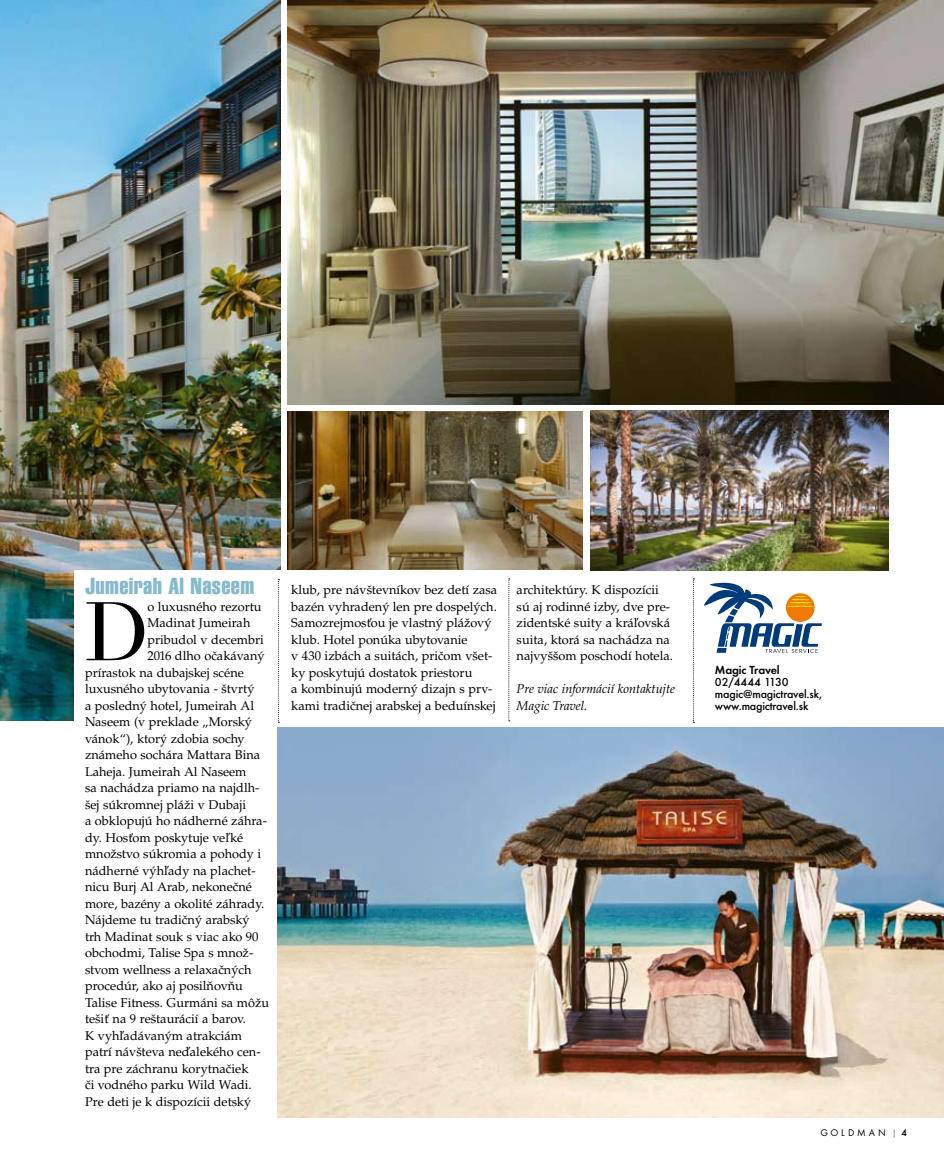
<style>
.page{position:relative;width:944px;height:1170px;background:#fff}
.page>*{position:absolute;margin:0;border:0;box-sizing:border-box;transform-origin:0 0}
.t1{font:87px "Bauer Bodoni DOT";color:#000}
.t2{font:22.5px "Swiss 911 AT Extra Compressed";letter-spacing:.015em;color:#85b9cc;scale:1.2 1}
.t3{font:12.75px/16.5px "Palladio LOT";color:#000}
.t4{font:italic 12.75px/16.5px "Palladio LOT";color:#000}
.t5{font:500 12.15px/12.1px "Futura TOT";letter-spacing:-.015em;color:#000}
.t6{font:600 12.15px "Futura TOT";letter-spacing:-.015em;color:#000}
.t7{font:10.05px "Futura TOT";letter-spacing:.285em;color:#000}
.s1{font-weight:500;font-size:10.5px}
</style>
<div class="page">
<img style="left:0;top:0;width:281px;height:720px">
<img style="left:288px;top:0;width:656px;height:404px">
<img style="left:288px;top:411px;width:295px;height:158px">
<img style="left:590px;top:410px;width:299px;height:160px">
<div style="left:74px;top:570px;width:212px;height:200px;background:#fff"></div>
<img style="left:278px;top:727px;width:666px;height:390px">
<svg style="left:693px;top:578px;width:1px;height:145px"></svg>
<svg style="left:509px;top:578px;width:1px;height:143px"></svg>
<svg style="left:278px;top:579px;width:1px;height:144px"></svg>
<svg style="left:704px;top:583px;width:118px;height:69px"></svg>
<h2 class="t2" style="left:85px;top:573px;width:142px">Jumeirah Al Naseem</h2>
<h1 class="t1" style="left:85px;top:581px;width:64px">D</h1>
<p class="t3" style="left:147px;top:598px;width:116px">o luxusného rezortu</p>
<p class="t3" style="left:147px;top:614px;width:105px">Madinat Jumeirah</p>
<p class="t3" style="left:147px;top:631px;width:118px">pribudol v decembri</p>
<p class="t3" style="left:147px;top:647px;width:119px">2016 dlho očakávaný</p>
<p class="t3" style="left:85px;top:664px;width:160px">prírastok na dubajskej scéne</p>
<p class="t3" style="left:85px;top:680px;width:171px">luxusného ubytovania - štvrtý</p>
<p class="t3" style="left:85px;top:697px;width:171px">a posledný hotel, Jumeirah Al</p>
<p class="t3" style="left:85px;top:713px;width:168px">Naseem (v preklade „Morský</p>
<p class="t3" style="left:85px;top:730px;width:161px">vánok“), ktorý zdobia sochy</p>
<p class="t3" style="left:85px;top:746px;width:177px">známeho sochára Mattara Bina</p>
<p class="t3" style="left:85px;top:763px;width:163px">Laheja. Jumeirah Al Naseem</p>
<p class="t3" style="left:85px;top:779px;width:176px">sa nachádza priamo na najdlh-</p>
<p class="t3" style="left:85px;top:796px;width:163px">šej súkromnej pláži v Dubaji</p>
<p class="t3" style="left:85px;top:812px;width:183px">a obklopujú ho nádherné záhra-</p>
<p class="t3" style="left:85px;top:829px;width:160px">dy. Hosťom poskytuje veľké</p>
<p class="t3" style="left:85px;top:845px;width:178px">množstvo súkromia a pohody i</p>
<p class="t3" style="left:85px;top:862px;width:172px">nádherné výhľady na plachet-</p>
<p class="t3" style="left:85px;top:878px;width:168px">nicu Burj Al Arab, nekonečné</p>
<p class="t3" style="left:85px;top:895px;width:181px">more, bazény a okolité záhrady.</p>
<p class="t3" style="left:85px;top:911px;width:166px">Nájdeme tu tradičný arabský</p>
<p class="t3" style="left:85px;top:928px;width:175px">trh Madinat souk s viac ako 90</p>
<p class="t3" style="left:85px;top:944px;width:170px">obchodmi, Talise Spa s množ-</p>
<p class="t3" style="left:85px;top:961px;width:168px">stvom wellness a relaxačných</p>
<p class="t3" style="left:85px;top:977px;width:159px">procedúr, ako aj posilňovňu</p>
<p class="t3" style="left:85px;top:994px;width:186px">Talise Fitness. Gurmáni sa môžu</p>
<p class="t3" style="left:85px;top:1010px;width:163px">tešiť na 9 reštaurácií a barov.</p>
<p class="t3" style="left:85px;top:1027px;width:159px">K vyhľadávaným atrakciám</p>
<p class="t3" style="left:85px;top:1043px;width:177px">patrí návšteva neďalekého cen-</p>
<p class="t3" style="left:85px;top:1060px;width:165px">tra pre záchranu korytnačiek</p>
<p class="t3" style="left:85px;top:1076px;width:168px">či vodného parku Wild Wadi.</p>
<p class="t3" style="left:85px;top:1093px;width:168px">Pre deti je k dispozícii detský</p>
<p class="t3" style="left:291px;top:581px;width:207px">klub, pre návštevníkov bez detí zasa bazén vyhradený len pre dospelých.<br>Samozrejmosťou je vlastný plážový klub. Hotel ponúka ubytovanie<br>v 430 izbách a suitách, pričom všet&shy;ky poskytujú dostatok priestoru<br>a kombinujú moderný dizajn s prv&shy;kami tradičnej arabskej a beduínskej</p>
<p class="t3" style="left:517px;top:581px;width:158px">architektúry. K dispozícii sú aj rodinné izby, dve pre&shy;zidentské suity a kráľovská suita, ktorá sa nachádza na najvyššom poschodí hotela.</p>
<p class="t4" style="left:517px;top:681px;width:160px">Pre viac informácií kontaktujte<br>Magic Travel.</p>
<p class="t6" style="left:715px;top:662px;width:66px">Magic Travel</p>
<p class="t5" style="left:715px;top:675px;width:109px">02/4444 1130 magic@magictravel.sk, www.magictravel.sk</p>
<p class="t7" style="left:820px;top:1126px;width:88px">GOLDMAN | <span class="s1">4</span></p>
</div>
